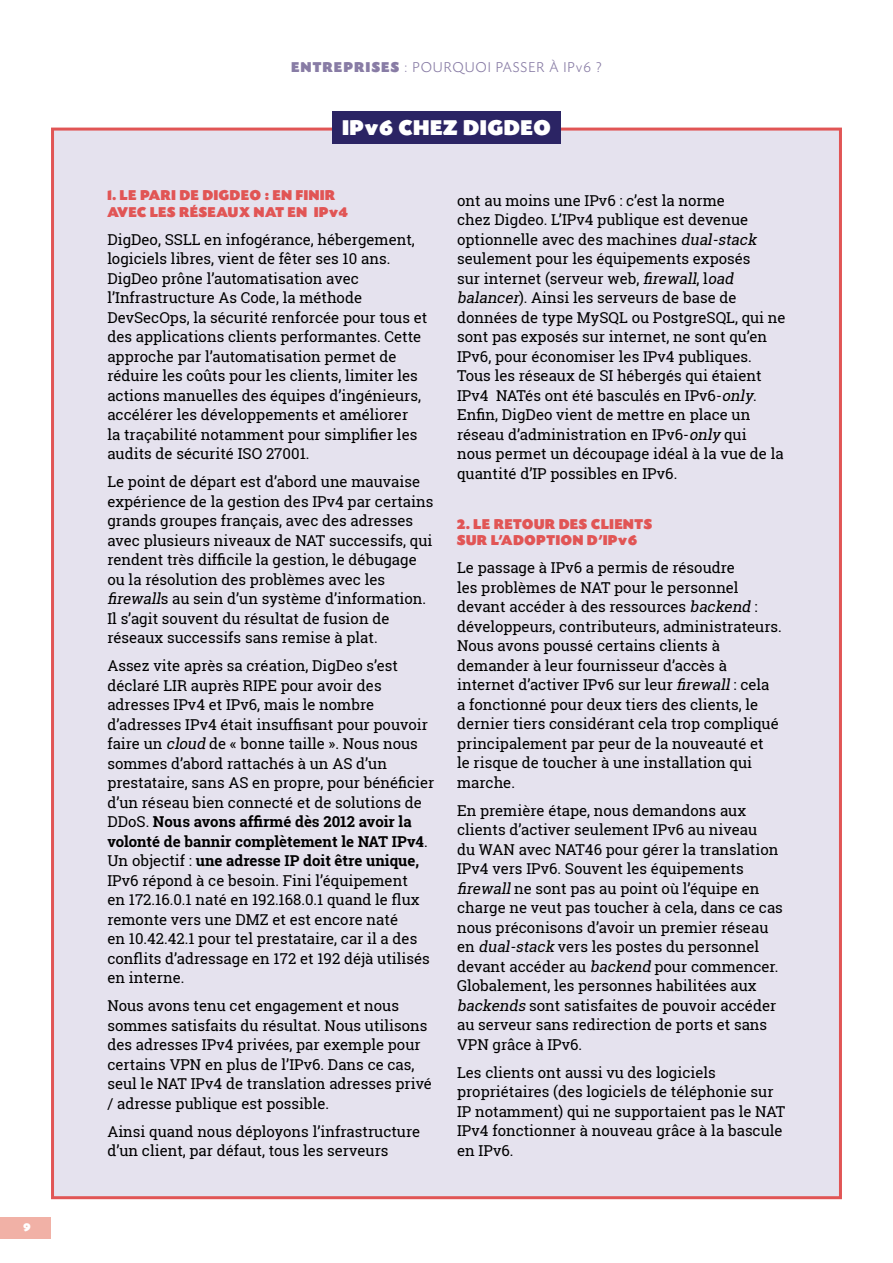
<style>
.page{position:relative;width:893px;height:1263px;background:#fff}
.page>*{position:absolute;margin:0;border:0;box-sizing:border-box;transform-origin:0 0}
.t1{font:900 22.5px "Today SHOP";letter-spacing:.05em;color:#fff}
.t2{font:15px/19.5px "Roboto Slab Regular 2";color:#000}
.t3{font:15px/19.5px "Roboto Slab";color:#000}
.t4{font:900 15px/16.5px "Today SHOP";letter-spacing:.05em;color:#e15555}
.t5{font:700 15px/19.5px "Roboto Slab";color:#000}
.t6{font:15px "Roboto Slab Bold 2";color:#000}
.t7{font:300 15px "Today SHOP";letter-spacing:.1em;color:#887ca5}
.t8{font:900 12px "Today SHOP";color:#fff}
.s1{font-weight:900}
.s2{font-family:"Roboto Slab";font-style:italic}
.s3{font-family:"Roboto Slab Regular 2"}
.s4{font-family:"Roboto Slab Regular 2";font-style:italic}
.s5{font-family:"Roboto Slab Regular 2";font-weight:400}
.s6{font-family:"Roboto Slab"}
.s7{font-style:italic}
</style>
<div class="page">
<div style="left:0;top:1217px;width:51px;height:21px;background:#f1b1a6"></div>
<div style="left:51px;top:128px;width:791px;height:1071px;background:#e5e2ee;border:3px solid #e15555"></div>
<div style="left:332px;top:111px;width:229px;height:33px;background:#2b2464"></div>
<p class="t8" style="left:23px;top:1221px;width:9px">9</p>
<p class="t7" style="left:291px;top:59px;width:312px"><span class="s1">ENTREPRISES</span> : POURQUOI PASSER À IPv6 ?</p>
<h1 class="t1" style="left:342px;top:116px;width:210px">IPv6 CHEZ DIGDEO</h1>
<p class="t4" style="left:107px;top:187px;width:242px">1. LE PARI DE DIGDEO : EN FINIR<br>AVEC LES RÉSEAUX NAT EN IPv4</p>
<p class="t2" style="left:107px;top:229px;width:321px">DigDeo, SSLL en infogérance, hébergement, logiciels libres, vient de fêter ses 10 ans.<br>DigDeo prône l’automatisation avec l’Infrastructure As Code, la méthode DevSecOps, la sécurité renforcée pour tous et des applications clients performantes. Cette approche par l’automatisation permet de réduire les coûts pour les clients, limiter les</p>
<p class="t3" style="left:107px;top:385px;width:315px">actions manuelles des équipes d’ingénieurs,</p>
<p class="t2" style="left:107px;top:405px;width:302px">accélérer les développements et améliorer</p>
<p class="t3" style="left:107px;top:424px;width:312px">la traçabilité notamment pour simplifier les audits de sécurité ISO 27001.</p>
<p class="t2" style="left:107px;top:472px;width:328px">Le point de départ est d’abord une mauvaise expérience de la gestion des IPv4 par certains grands groupes français, avec des adresses</p>
<p class="t3" style="left:107px;top:530px;width:327px">avec plusieurs niveaux de NAT successifs, qui rendent très difficile la gestion, le débugage</p>
<p class="t2" style="left:107px;top:569px;width:320px">ou la résolution des problèmes avec les <span class="s2">firewall</span>s au sein d’un système d’information.<br>Il s’agit souvent du résultat de fusion de réseaux successifs sans remise à plat.</p>
<p class="t2" style="left:107px;top:656px;width:292px">Assez vite après sa création, DigDeo s’est déclaré LIR auprès RIPE pour avoir des adresses IPv4 et IPv6, mais le nombre</p>
<p class="t3" style="left:107px;top:714px;width:322px">d’adresses IPv4 était insuffisant pour pouvoir <span class="s3">faire un</span> <span class="s4">cloud</span> de « bonne taille ». Nous nous</p>
<p class="t2" style="left:107px;top:753px;width:281px">sommes d’abord rattachés à un AS d’un</p>
<p class="t3" style="left:107px;top:773px;width:329px">prestataire, sans AS en propre, pour bénéficier</p>
<p class="t2" style="left:107px;top:792px;width:316px">d’un réseau bien connecté et de solutions de</p>
<p class="t5" style="left:107px;top:812px;width:322px"><span class="s5">DDoS.</span> Nous avons affirmé dès 2012 avoir la volonté de bannir complètement le NAT IPv4<span class="s5">.</span></p>
<p class="t6" style="left:107px;top:850px;width:313px"><span class="s6">Un objectif :</span> une adresse IP doit être unique,</p>
<p class="t3" style="left:107px;top:870px;width:314px">IPv6 répond à ce besoin. Fini l’équipement en 172.16.0.1 naté en 192.168.0.1 quand le flux</p>
<p class="t2" style="left:107px;top:909px;width:311px">remonte vers une DMZ et est encore naté en 10.42.42.1 pour tel prestataire, car il a des</p>
<p class="t3" style="left:107px;top:948px;width:324px">conflits d’adressage en 172 et 192 déjà utilisés</p>
<p class="t2" style="left:107px;top:963px;width:293px;line-height:28px">en interne.<br>Nous avons tenu cet engagement et nous</p>
<p class="t2" style="left:107px;top:1015px;width:322px">sommes satisfaits du résultat. Nous utilisons des adresses IPv4 privées, par exemple pour certains VPN en plus de l’IPv6. Dans ce cas,</p>
<p class="t3" style="left:107px;top:1074px;width:326px">seul le NAT IPv4 de translation adresses privé / adresse publique est possible.</p>
<p class="t3" style="left:107px;top:1121px;width:314px">Ainsi quand nous déployons l’infrastructure</p>
<p class="t2" style="left:107px;top:1141px;width:283px">d’un client, par défaut, tous les serveurs</p>
<p class="t3" style="left:457px;top:190px;width:293px">ont au moins une IPv6 : c’est la norme chez Digdeo. L’IPv4 publique est devenue</p>
<p class="t2" style="left:457px;top:229px;width:304px">optionnelle avec des machines <span class="s7">dual-stack</span></p>
<p class="t3" style="left:457px;top:249px;width:295px">seulement pour les équipements exposés</p>
<p class="t2" style="left:457px;top:268px;width:281px">sur internet (serveur web, <span class="s2">firewall</span>, l<span class="s7">oad balancer</span>). Ainsi les serveurs de base de</p>
<p class="t3" style="left:457px;top:307px;width:330px">données de type MySQL ou PostgreSQL, qui ne sont pas exposés sur internet, ne sont qu’en IPv6, pour économiser les IPv4 publiques.<br>Tous les réseaux de SI hébergés qui étaient IPv4 NATés ont été basculés en IPv6-<span class="s4">only</span><span class="s3">.<br></span>Enfin, DigDeo vient de mettre en place un</p>
<p class="t2" style="left:457px;top:424px;width:328px">réseau d’administration en IPv6-<span class="s7">only</span> <span class="s6">qui </span>nous permet un découpage idéal à la vue de la</p>
<p class="t3" style="left:457px;top:463px;width:222px">quantité d’IP possibles en IPv6.</p>
<p class="t4" style="left:457px;top:516px;width:196px">2. LE RETOUR DES CLIENTS<br>SUR L’ADOPTION D’IPv6</p>
<p class="t2" style="left:457px;top:558px;width:279px">Le passage à IPv6 a permis de résoudre</p>
<p class="t3" style="left:457px;top:577px;width:283px">les problèmes de NAT pour le personnel</p>
<p class="t2" style="left:457px;top:597px;width:326px">devant accéder à des ressources <span class="s7">backend</span> <span class="s6">: </span>développeurs, contributeurs, administrateurs.<br>Nous avons poussé certains clients à demander à leur fournisseur d’accès à internet d’activer IPv6 sur leur <span class="s2">firewall</span><span class="s6">: cela<br></span>a fonctionné pour deux tiers des clients, le</p>
<p class="t3" style="left:457px;top:714px;width:323px">dernier tiers considérant cela trop compliqué</p>
<p class="t2" style="left:457px;top:733px;width:308px">principalement par peur de la nouveauté et</p>
<p class="t3" style="left:457px;top:753px;width:296px">le risque de toucher à une installation qui</p>
<p class="t2" style="left:457px;top:768px;width:290px;line-height:28px">marche.<br>En première étape, nous demandons aux</p>
<p class="t2" style="left:457px;top:820px;width:302px">clients d’activer seulement IPv6 au niveau</p>
<p class="t3" style="left:457px;top:839px;width:323px">du WAN avec NAT46 pour gérer la translation<br>IPv4 vers IPv6. Souvent les équipements <span class="s7">firewall</span>ne sont pas au point où l’équipe en</p>
<p class="t2" style="left:457px;top:898px;width:327px">charge ne veut pas toucher à cela, dans ce cas nous préconisons d’avoir un premier réseau en <span class="s7">dual-stack</span> vers les postes du personnel devant accéder au <span class="s7">backend</span> pour commencer.<br>Globalement, les personnes habilitées aux <span class="s7">backends</span> sont satisfaites de pouvoir accéder au serveur sans redirection de ports et sans VPN grâce à IPv6.</p>
<p class="t2" style="left:457px;top:1062px;width:318px">Les clients ont aussi vu des logiciels propriétaires (des logiciels de téléphonie sur</p>
<p class="t3" style="left:457px;top:1101px;width:329px">IP notamment) qui ne supportaient pas le NAT</p>
<p class="t2" style="left:457px;top:1121px;width:327px">IPv4 fonctionner à nouveau grâce à la bascule en IPv6.</p>
</div>
